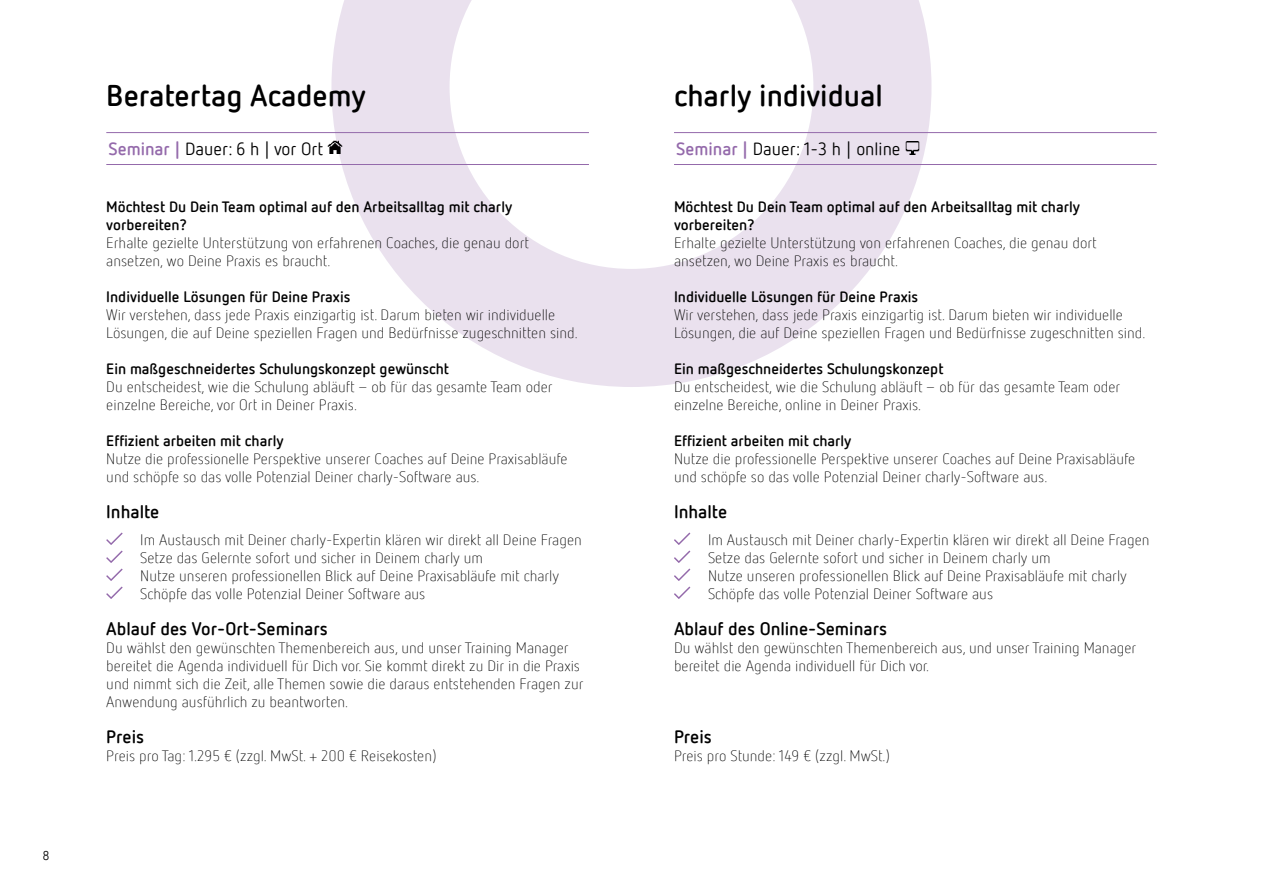
<style>
.page{position:relative;width:1263px;height:893px;background:#fff}
.page>*{position:absolute;margin:0;border:0;box-sizing:border-box;transform-origin:0 0}
.t1{font:700 30px "Netto Pro";color:#000}
.t2{font:700 18px "Netto Pro";color:#000}
.t3{font:17.7px "Netto Pro";color:#000}
.t4{font:300 15px/18px "Netto Pro";color:#000}
.t5{font:700 15px/18px "Netto Pro";color:#000}
.t6{font:12.75px "Netto Pro";color:#000}
.s1{font-weight:700;color:#946aab}
</style>
<div class="page">
<svg style="left:331px;top:0;width:600px;height:387px"></svg>
<hr style="left:106px;top:132px;width:483px;height:1px;background:#946aab">
<hr style="left:106px;top:164px;width:483px;height:1px;background:#946aab">
<img style="left:328px;top:140px;width:14px;height:14px">
<hr style="left:674px;top:132px;width:483px;height:1px;background:#946aab">
<hr style="left:674px;top:164px;width:483px;height:1px;background:#946aab">
<img style="left:905px;top:141px;width:14px;height:14px">
<svg style="left:106px;top:533px;width:17px;height:12px"></svg>
<svg style="left:106px;top:551px;width:17px;height:12px"></svg>
<svg style="left:106px;top:569px;width:17px;height:12px"></svg>
<svg style="left:106px;top:587px;width:17px;height:12px"></svg>
<svg style="left:674px;top:533px;width:16px;height:12px"></svg>
<svg style="left:674px;top:551px;width:16px;height:12px"></svg>
<svg style="left:674px;top:569px;width:16px;height:12px"></svg>
<svg style="left:674px;top:587px;width:16px;height:12px"></svg>
<p class="t6" style="left:42px;top:847px;width:9px">8</p>
<h1 class="t1" style="left:106px;top:76px;width:261px">Beratertag Academy</h1>
<p class="t3" style="left:108px;top:137px;width:216px"><span class="s1">Seminar |</span> Dauer: 6 h | vor Ort</p>
<p class="t5" style="left:106px;top:197px;width:407px">Möchtest Du Dein Team optimal auf den Arbeitsalltag mit charly vorbereiten?</p>
<p class="t4" style="left:106px;top:233px;width:424px">Erhalte gezielte Unterstützung von erfahrenen Coaches, die genau dort ansetzen, wo Deine Praxis es braucht.</p>
<p class="t5" style="left:106px;top:287px;width:246px">Individuelle Lösungen für Deine Praxis</p>
<p class="t4" style="left:106px;top:305px;width:473px">Wir verstehen, dass jede Praxis einzigartig ist. Darum bieten wir individuelle<br>Lösungen, die auf Deine speziellen Fragen und Bedürfnisse zugeschnitten sind.</p>
<p class="t5" style="left:106px;top:359px;width:344px">Ein maßgeschneidertes Schulungskonzept gewünscht</p>
<p class="t4" style="left:106px;top:377px;width:448px">Du entscheidest, wie die Schulung abläuft – ob für das gesamte Team oder einzelne Bereiche, vor Ort in Deiner Praxis.</p>
<p class="t5" style="left:106px;top:431px;width:179px">Effizient arbeiten mit charly</p>
<p class="t4" style="left:106px;top:449px;width:463px">Nutze die professionelle Perspektive unserer Coaches auf Deine Praxisabläufe und schöpfe so das volle Potenzial Deiner charly-Software aus.</p>
<p class="t2" style="left:106px;top:500px;width:55px">Inhalte</p>
<p class="t4" style="left:140px;top:530px;width:443px">Im Austausch mit Deiner charly-Expertin klären wir direkt all Deine Fragen Setze das Gelernte sofort und sicher in Deinem charly um<br>Nutze unseren professionellen Blick auf Deine Praxisabläufe mit charly Schöpfe das volle Potenzial Deiner Software aus</p>
<p class="t2" style="left:106px;top:617px;width:223px">Ablauf des Vor-Ort-Seminars</p>
<p class="t4" style="left:106px;top:638px;width:479px">Du wählst den gewünschten Themenbereich aus, und unser Training Manager bereitet die Agenda individuell für Dich vor. Sie kommt direkt zu Dir in die Praxis und nimmt sich die Zeit, alle Themen sowie die daraus entstehenden Fragen zur Anwendung ausführlich zu beantworten.</p>
<p class="t2" style="left:106px;top:725px;width:39px">Preis</p>
<p class="t4" style="left:106px;top:746px;width:332px">Preis pro Tag: 1.295 € (zzgl. MwSt. + 200 € Reisekosten)</p>
<h1 class="t1" style="left:674px;top:76px;width:210px">charly individual</h1>
<p class="t3" style="left:676px;top:137px;width:226px"><span class="s1">Seminar |</span> Dauer: 1-3 h | online</p>
<p class="t5" style="left:674px;top:197px;width:407px">Möchtest Du Dein Team optimal auf den Arbeitsalltag mit charly vorbereiten?</p>
<p class="t4" style="left:674px;top:233px;width:424px">Erhalte gezielte Unterstützung von erfahrenen Coaches, die genau dort ansetzen, wo Deine Praxis es braucht.</p>
<p class="t5" style="left:674px;top:287px;width:246px">Individuelle Lösungen für Deine Praxis</p>
<p class="t4" style="left:674px;top:305px;width:473px">Wir verstehen, dass jede Praxis einzigartig ist. Darum bieten wir individuelle<br>Lösungen, die auf Deine speziellen Fragen und Bedürfnisse zugeschnitten sind.</p>
<p class="t5" style="left:674px;top:359px;width:271px">Ein maßgeschneidertes Schulungskonzept</p>
<p class="t4" style="left:674px;top:377px;width:448px">Du entscheidest, wie die Schulung abläuft – ob für das gesamte Team oder einzelne Bereiche, online in Deiner Praxis.</p>
<p class="t5" style="left:674px;top:431px;width:179px">Effizient arbeiten mit charly</p>
<p class="t4" style="left:674px;top:449px;width:463px">Nutze die professionelle Perspektive unserer Coaches auf Deine Praxisabläufe und schöpfe so das volle Potenzial Deiner charly-Software aus.</p>
<p class="t2" style="left:674px;top:500px;width:55px">Inhalte</p>
<p class="t4" style="left:708px;top:530px;width:443px">Im Austausch mit Deiner charly-Expertin klären wir direkt all Deine Fragen Setze das Gelernte sofort und sicher in Deinem charly um<br>Nutze unseren professionellen Blick auf Deine Praxisabläufe mit charly Schöpfe das volle Potenzial Deiner Software aus</p>
<p class="t2" style="left:674px;top:617px;width:215px">Ablauf des Online-Seminars</p>
<p class="t4" style="left:674px;top:638px;width:464px">Du wählst den gewünschten Themenbereich aus, und unser Training Manager bereitet die Agenda individuell für Dich vor.</p>
<p class="t2" style="left:674px;top:725px;width:39px">Preis</p>
<p class="t4" style="left:674px;top:746px;width:217px">Preis pro Stunde: 149 € (zzgl. MwSt.)</p>
</div>
